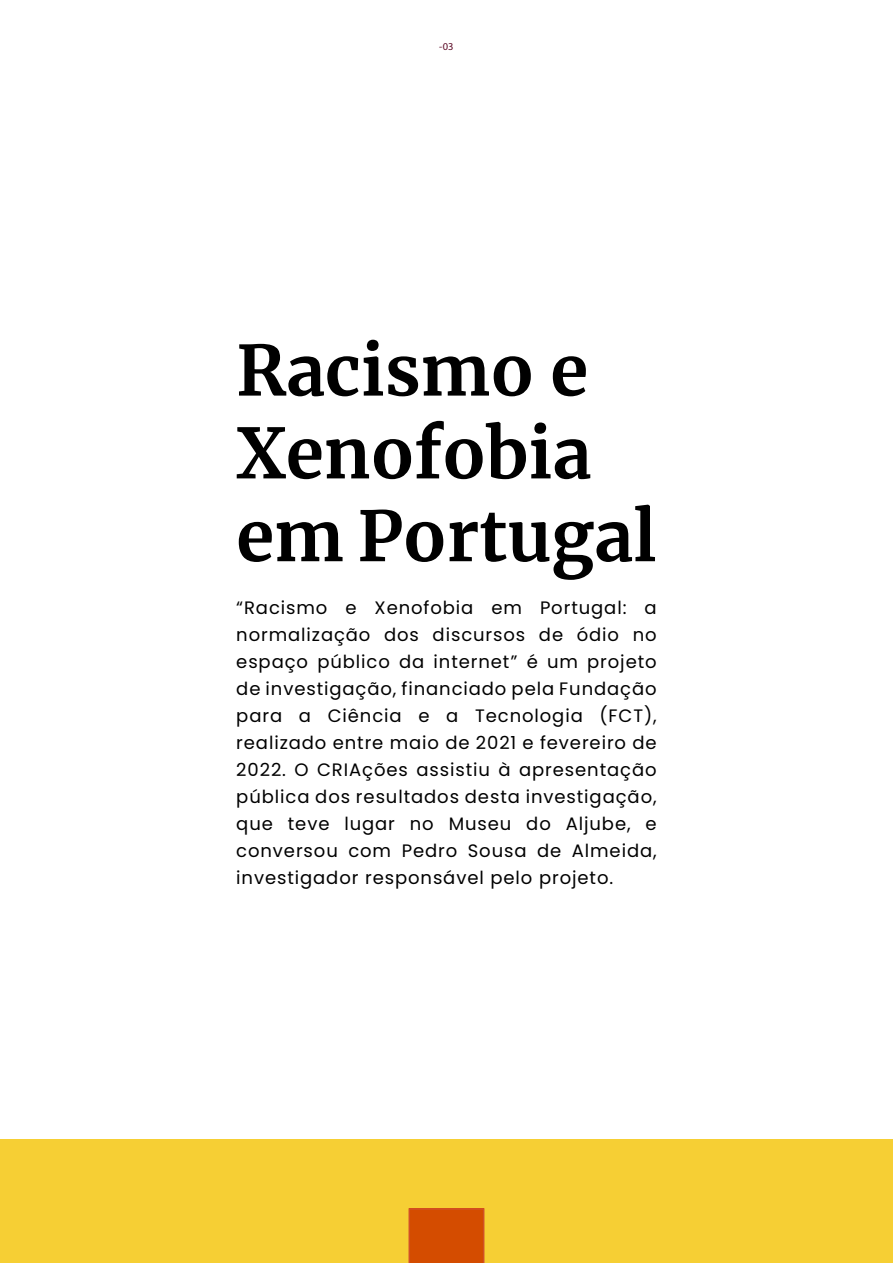
<style>
.page{position:relative;width:893px;height:1263px;background:#fff}
.page>*{position:absolute;margin:0;border:0;box-sizing:border-box;transform-origin:0 0}
.Headline_-_Align_Lef{font:700 69px/82.8px "Merriweather";color:#000}
.Body_Text{font:18px/27px "Poppins";letter-spacing:.05em;color:#000;text-align:justify}
.t1{font:10.5px "Myriad Pro";color:#5b0925}
</style>
<div class="page">
<div style="left:0;top:1139px;width:893px;height:124px;background:#f6cf34"></div>
<div style="left:409px;top:1208px;width:75px;height:55px;background:#d44c00"></div>
<p class="t1" style="left:439px;top:40px;width:16px">-03</p>
<p class="Headline_-_Align_Lef" style="left:236px;top:327px;width:357px">Racismo e<br>Xenofobia</p>
<p class="Headline_-_Align_Lef" style="left:236px;top:493px;width:422px">em Portugal</p>
<p class="Body_Text" style="left:236px;top:594px;width:422px">“Racismo e Xenofobia em Portugal: a normalização dos discursos de ódio no espaço público da internet” é um projeto de investigação, financiado pela Fundação para a Ciência e a Tecnologia (FCT), realizado entre maio de 2021 e fevereiro de 2022. O CRIAções assistiu à apresentação pública dos resultados desta investigação, que teve lugar no Museu do Aljube, e conversou com Pedro Sousa de Almeida, investigador responsável pelo projeto.</p>
</div>
